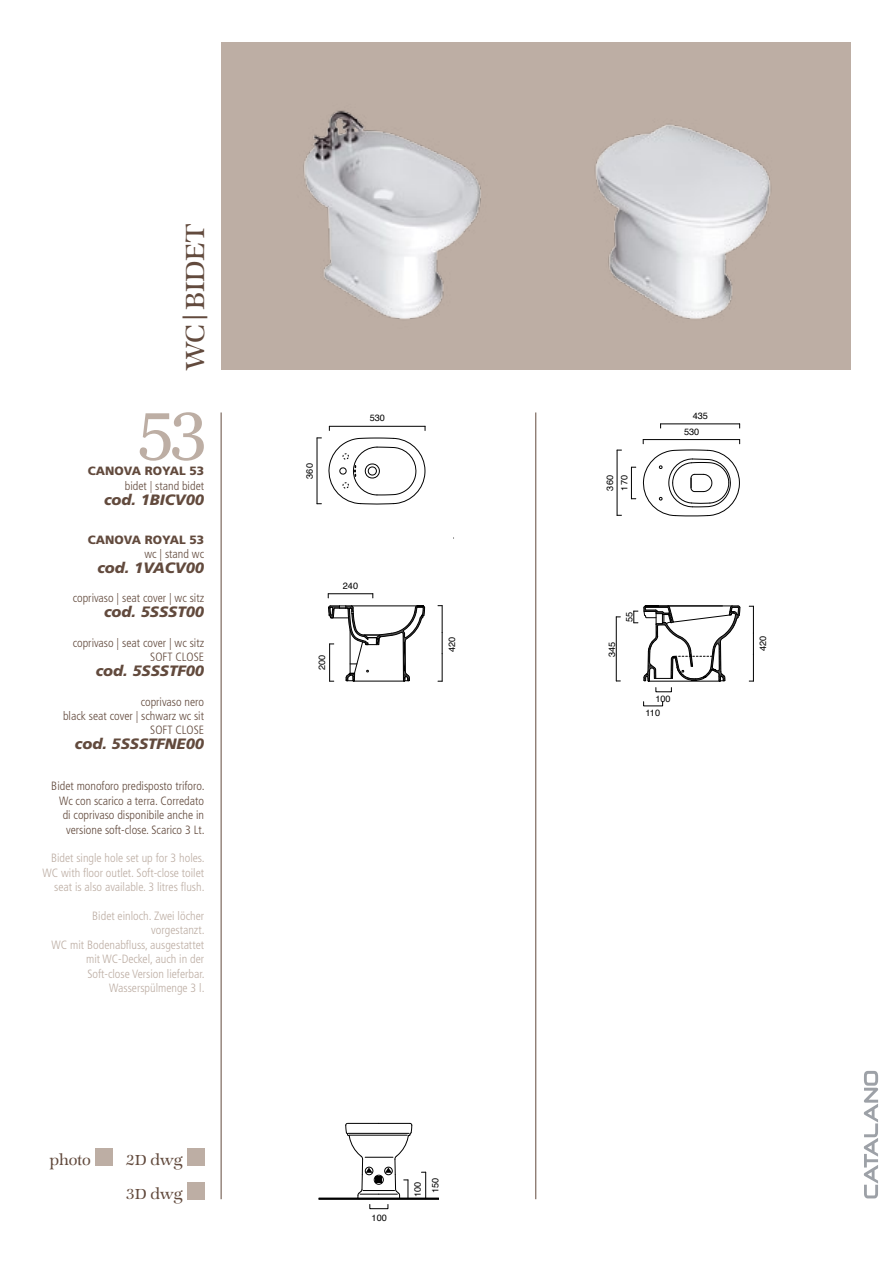
<style>
.page{position:relative;width:893px;height:1263px;background:#fff}
.page>*{position:absolute;margin:0;border:0;box-sizing:border-box;transform-origin:0 0}
.t1{font:67.5px "Georgia";color:#bdaea4}
.t2{font:500 27px "ITC Zapf International LT";color:#624a3d}
.t3{font:italic 900 15px "Frutiger";color:#624a3d}
.t4{font:500 15px "ITC Zapf International LT";color:#624a3d}
.t5{font:300 condensed 12px/14.4px "Frutiger";color:#624a3d;text-align:right}
.t6{font:300 condensed 12px/14.4px "Frutiger";color:#bdaea4;text-align:right}
.t7{font:900 12px "Frutiger";color:#624a3d}
.t8{font:9.15px/17.7px "Helvetica";color:#000}
.s1{font-size:29.7px}
</style>
<div class="page">
<svg style="left:863px;top:1070px;width:16px;height:129px"></svg>
<div style="left:187px;top:1182px;width:17px;height:17px;background:#bdaea4"></div>
<div style="left:187px;top:1148px;width:17px;height:17px;background:#bdaea4"></div>
<div style="left:96px;top:1148px;width:17px;height:17px;background:#bdaea4"></div>
<hr style="left:535px;top:412px;width:1px;height:787px;background:#624a3d">
<hr style="left:221px;top:412px;width:1px;height:787px;background:#624a3d">
<div style="left:221px;top:43px;width:629px;height:327px;background:#bdaea4"></div>
<img style="left:303px;top:110px;width:178px;height:209px">
<img style="left:596px;top:125px;width:174px;height:194px">
<hr style="left:329px;top:426px;width:96px;height:1px;background:#000">
<svg style="left:317px;top:437px;width:109px;height:68px"></svg>
<svg style="left:437px;top:605px;width:6px;height:77px"></svg>
<svg style="left:328px;top:593px;width:97px;height:89px"></svg>
<hr style="left:319px;top:1199px;width:119px;height:1px;background:#000">
<div style="left:319px;top:1198px;width:120px;height:1px;border:1px solid #000"></div>
<svg style="left:421px;top:1172px;width:5px;height:27px"></svg>
<svg style="left:345px;top:1123px;width:67px;height:87px"></svg>
<hr style="left:661px;top:424px;width:79px;height:1px;background:#000">
<hr style="left:631px;top:467px;width:1px;height:32px;background:#000">
<hr style="left:617px;top:450px;width:1px;height:65px;background:#000">
<svg style="left:642px;top:439px;width:98px;height:78px"></svg>
<hr style="left:616px;top:617px;width:1px;height:64px;background:#000">
<svg style="left:749px;top:606px;width:5px;height:76px"></svg>
<svg style="left:633px;top:605px;width:107px;height:98px"></svg>
<h2 class="t2" style="left:179px;top:370px;width:147px;rotate:-90deg">WC<span class="s1">|</span>BIDET</h2>
<h1 class="t1" style="left:138px;top:384px;width:71px">53</h1>
<p class="t7" style="left:88px;top:464px;width:118px">CANOVA ROYAL 53</p>
<p class="t5" style="left:125px;top:478px;width:81px">bidet | stand bidet</p>
<p class="t3" style="left:104px;top:490px;width:102px">cod. 1BICV00</p>
<p class="t7" style="left:88px;top:532px;width:118px">CANOVA ROYAL 53</p>
<p class="t5" style="left:144px;top:547px;width:61px">wc | stand wc</p>
<p class="t3" style="left:97px;top:559px;width:108px">cod. 1VACV00</p>
<p class="t5" style="left:73px;top:591px;width:133px">coprivaso | seat cover | wc sitz</p>
<p class="t3" style="left:104px;top:603px;width:102px">cod. 5SSST00</p>
<p class="t5" style="left:73px;top:636px;width:133px">coprivaso | seat cover | wc sitz<br>SOFT CLOSE</p>
<p class="t3" style="left:96px;top:662px;width:110px">cod. 5SSSTF00</p>
<p class="t5" style="left:63px;top:694px;width:143px">coprivaso nero<br>black seat cover | schwarz wc sit<br>SOFT CLOSE</p>
<p class="t3" style="left:75px;top:735px;width:131px">cod. 5SSSTFNE00</p>
<p class="t5" style="left:51px;top:779px;width:155px">Bidet monoforo predisposto triforo.<br>Wc con scarico a terra. Corredato di coprivaso disponibile anche in versione soft-close. Scarico 3 Lt.</p>
<p class="t6" style="left:43px;top:851px;width:164px">Bidet single hole set up for 3 holes.<br>WC with floor outlet. Soft-close toilet seat is also available. 3 litres flush.</p>
<p class="t6" style="left:52px;top:909px;width:154px">Bidet einloch. Zwei löcher vorgestanzt.<br>WC mit Bodenabfluss, ausgestattet mit WC-Deckel, auch in der<br>Soft-close Version lieferbar.<br>Wasserspülmenge 3 l.</p>
<p class="t4" style="left:49px;top:1151px;width:43px">photo</p>
<p class="t4" style="left:126px;top:1151px;width:58px">2D dwg</p>
<p class="t4" style="left:126px;top:1185px;width:58px">3D dwg</p>
<p class="t8" style="left:301px;top:479px;width:17px;rotate:-90deg">360</p>
<p class="t8" style="left:370px;top:410px;width:17px">530</p>
<p class="t8" style="left:343px;top:577px;width:17px">240</p>
<p class="t8" style="left:313px;top:670px;width:17px;rotate:-90deg">200</p>
<p class="t8" style="left:443px;top:652px;width:17px;rotate:-90deg">420</p>
<p class="t8" style="left:372px;top:1209px;width:17px">100</p>
<p class="t8" style="left:409px;top:1197px;width:21px;text-align:center;rotate:-90deg">100<br>150</p>
<p class="t8" style="left:603px;top:490px;width:17px;line-height:14.4px;rotate:-90deg">360<br>170</p>
<p class="t8" style="left:693px;top:407px;width:17px">435</p>
<p class="t8" style="left:684px;top:423px;width:17px">530</p>
<p class="t8" style="left:603px;top:657px;width:17px;rotate:-90deg">345</p>
<p class="t8" style="left:621px;top:622px;width:12px;rotate:-90deg">55</p>
<p class="t8" style="left:645px;top:692px;width:27px;line-height:14.1px;text-indent:10px">100<br>110</p>
<p class="t8" style="left:754px;top:651px;width:17px;rotate:-90deg">420</p>
</div>
